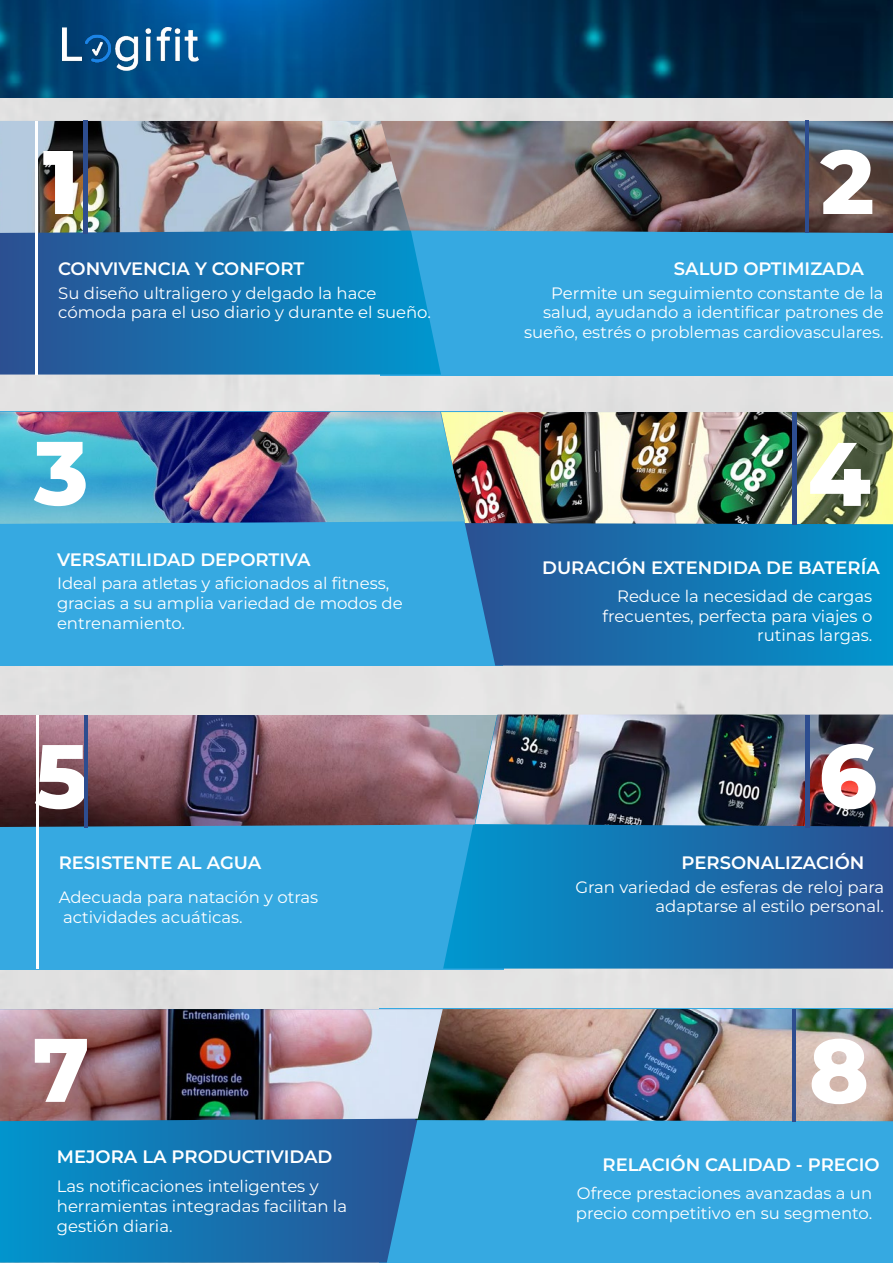
<style>
.page{position:relative;width:893px;height:1263px;background:#fff}
.page>*{position:absolute;margin:0;border:0;box-sizing:border-box;transform-origin:0 0}
.t1{font:100 90px "Montserrat";color:#fff}
.t2{font:100 18px "Montserrat";color:#fff}
.t3{font:100 16.5px/19.8px "Montserrat";color:#fff}
</style>
<div class="page">
<div style="left:0;top:97px;width:893px;height:1166px;background:#e3e2e2"></div>
<img style="left:0;top:0;width:893px;height:97px">
<img style="left:63px;top:27px;width:135px;height:44px">
<div style="left:381px;top:121px;width:512px;height:254px;background:#36a9e1"></div>
<svg style="left:0;top:233px;width:441px;height:142px;background:#1774b0"></svg>
<img style="left:0;top:121px;width:381px;height:112px">
<hr style="left:84px;top:121px;width:3px;height:112px;background:#2d4d8f">
<hr style="left:35px;top:121px;width:3px;height:254px;background:#fff">
<img style="left:381px;top:121px;width:512px;height:112px">
<hr style="left:805px;top:121px;width:4px;height:112px;background:#2d4d8f">
<div style="left:0;top:412px;width:503px;height:254px;background:#36a9e1"></div>
<svg style="left:465px;top:524px;width:428px;height:142px;background:#1676b3"></svg>
<img style="left:465px;top:412px;width:428px;height:112px">
<hr style="left:793px;top:412px;width:3px;height:112px;background:#2d4d8f">
<img style="left:0;top:412px;width:465px;height:112px">
<div style="left:0;top:715px;width:503px;height:254px;background:#36a9e1"></div>
<svg style="left:443px;top:826px;width:450px;height:142px;background:#1772af"></svg>
<img style="left:0;top:715px;width:497px;height:112px">
<hr style="left:84px;top:715px;width:3px;height:112px;background:#2d4d8f">
<hr style="left:36px;top:715px;width:3px;height:253px;background:#fff">
<img style="left:475px;top:714px;width:418px;height:112px">
<hr style="left:806px;top:715px;width:3px;height:112px;background:#2d4d8f">
<div style="left:379px;top:1009px;width:514px;height:254px;background:#36a9e1"></div>
<svg style="left:0;top:1121px;width:417px;height:141px;background:#1675b2"></svg>
<img style="left:443px;top:1009px;width:450px;height:112px">
<hr style="left:792px;top:1009px;width:4px;height:112px;background:#2d4d8f">
<img style="left:0;top:1009px;width:443px;height:112px">
<h1 class="t1" style="left:43px;top:125px;width:38px">1</h1>
<h1 class="t1" style="left:820px;top:125px;width:55px">2</h1>
<p class="t2" style="left:58px;top:257px;width:247px">CONVIVENCIA Y CONFORT</p>
<p class="t2" style="left:674px;top:257px;width:192px">SALUD OPTIMIZADA</p>
<p class="t3" style="left:58px;top:284px;width:374px">Su diseño ultraligero y delgado la hace cómoda para el uso diario y durante el sueño.</p>
<p class="t3" style="left:524px;top:284px;width:361px;text-align:right">Permite un seguimiento constante de la salud, ayudando a identificar patrones de sueño, estrés o problemas cardiovasculares.</p>
<h1 class="t1" style="left:34px;top:416px;width:56px">3</h1>
<p class="t2" style="left:57px;top:548px;width:255px">VERSATILIDAD DEPORTIVA</p>
<p class="t3" style="left:57px;top:575px;width:347px">Ideal para atletas y aficionados al fitness, gracias a su amplia variedad de modos de entrenamiento.</p>
<h1 class="t1" style="left:34px;top:719px;width:56px">5</h1>
<h1 class="t1" style="left:808px;top:417px;width:64px">4</h1>
<p class="t2" style="left:542px;top:556px;width:339px">DURACIÓN EXTENDIDA DE BATERÍA</p>
<p class="t3" style="left:602px;top:587px;width:271px;text-align:right">Reduce la necesidad de cargas frecuentes, perfecta para viajes o rutinas largas.</p>
<h1 class="t1" style="left:819px;top:719px;width:60px">6</h1>
<p class="t2" style="left:59px;top:851px;width:204px">RESISTENTE AL AGUA</p>
<p class="t2" style="left:682px;top:851px;width:184px">PERSONALIZACIÓN</p>
<p class="t3" style="left:59px;top:889px;width:261px">Adecuada para natación y otras actividades acuáticas.</p>
<p class="t3" style="left:576px;top:878px;width:310px;text-align:right">Gran variedad de esferas de reloj para adaptarse al estilo personal.</p>
<h1 class="t1" style="left:33px;top:1013px;width:58px">7</h1>
<p class="t2" style="left:57px;top:1145px;width:277px">MEJORA LA PRODUCTIVIDAD</p>
<p class="t3" style="left:57px;top:1178px;width:292px">Las notificaciones inteligentes y herramientas integradas facilitan la gestión diaria.</p>
<h1 class="t1" style="left:809px;top:1014px;width:62px">8</h1>
<p class="t2" style="left:602px;top:1153px;width:279px">RELACIÓN CALIDAD - PRECIO</p>
<p class="t3" style="left:576px;top:1184px;width:298px">Ofrece prestaciones avanzadas a un precio competitivo en su segmento.</p>
</div>
